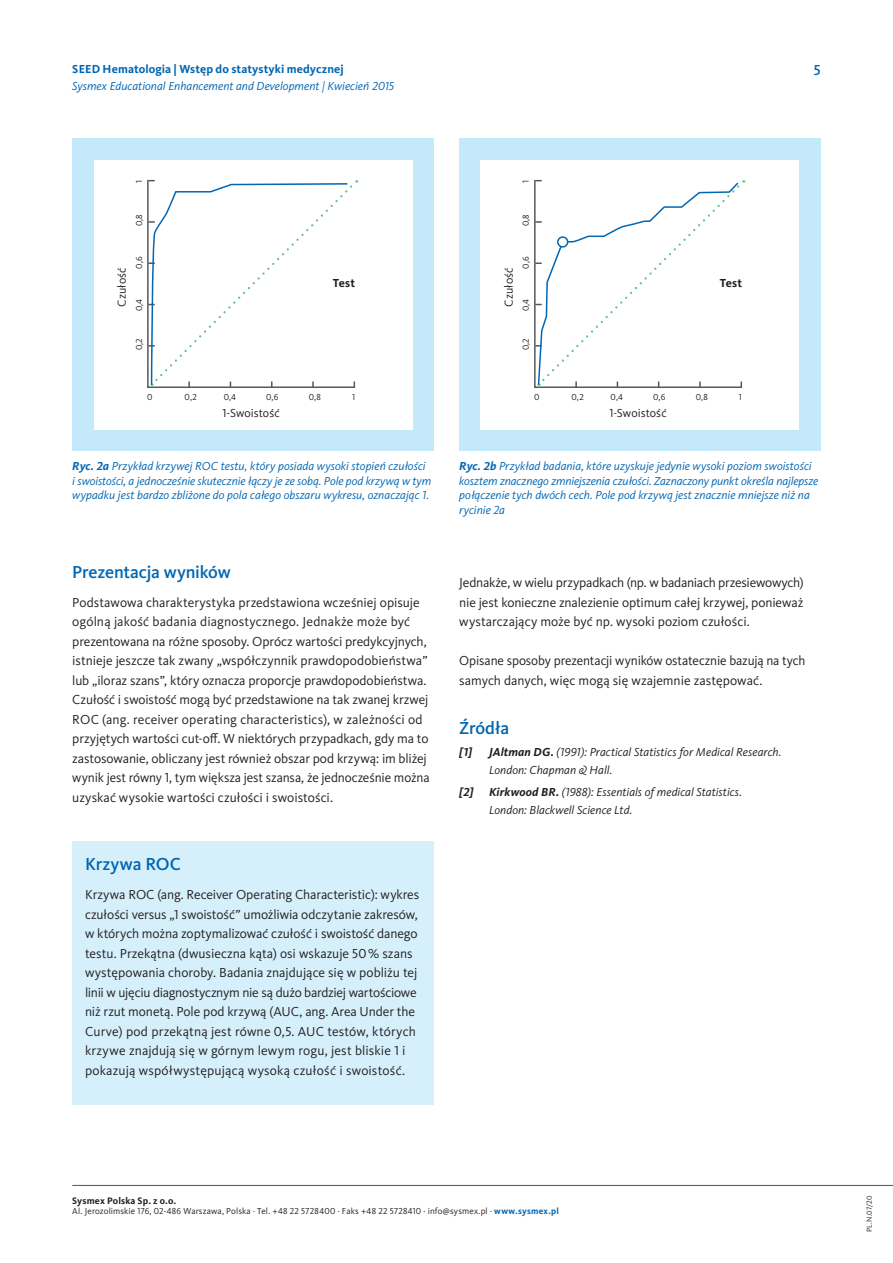
<style>
.page{position:relative;width:893px;height:1263px;background:#fff}
.page>*{position:absolute;margin:0;border:0;box-sizing:border-box;transform-origin:0 0}
.t1{font:500 18px "Kievit Pro";letter-spacing:-.01em;color:#0166b3}
.t2{font:500 15px "Kievit Pro";color:#0166b3}
.t3{font:13.5px/19.5px "Kievit Pro";color:#231f20}
.t4{font:italic 12px/14.4px "Kievit Pro";color:#0166b3}
.t5{font:italic 12px/18px "Kievit Pro";letter-spacing:.005em;color:#231f20}
.t6{font:700 12px "Kievit Pro";letter-spacing:.01em;color:#0166b3}
.t7{font:12px "Kievit Pro";letter-spacing:.01em;color:#231f20}
.t8{font:700 12px "Kievit Pro";letter-spacing:.01em;color:#231f20}
.t9{font:italic 700 12px "Kievit Pro";color:#231f20}
.t10{font:700 9.75px "Kievit Pro";letter-spacing:.01em;color:#231f20}
.t11{font:9px "Kievit Pro";letter-spacing:.015em;color:#231f20}
.t12{font:7.5px "Kievit Pro";color:#231f20}
.s1{font-weight:700}
.s2{font-weight:700;color:#0166b3}
</style>
<div class="page">
<div style="left:72px;top:841px;width:362px;height:263px;background:#d6f0fb"></div>
<div style="left:72px;top:139px;width:362px;height:312px;background:#c3e9fa"></div>
<div style="left:94px;top:160px;width:318px;height:270px;background:#fff"></div>
<svg style="left:147px;top:179px;width:210px;height:209px"></svg>
<div style="left:459px;top:139px;width:362px;height:312px;background:#c3e9fa"></div>
<div style="left:480px;top:160px;width:319px;height:270px;background:#fff"></div>
<svg style="left:534px;top:179px;width:210px;height:209px"></svg>
<div style="left:558px;top:237px;width:10px;height:10px;background:#fff;border-radius:50%"></div>
<div style="left:557px;top:236px;width:11px;height:12px;border:2px solid #0166b3;border-radius:50%"></div>
<hr style="left:72px;top:1185px;width:821px;height:1px;background:#0167b4">
<p class="t6" style="left:72px;top:62px;width:273px">SEED Hematologia | Wstęp do statystyki medycznej</p>
<p class="t2" style="left:814px;top:61px;width:8px">5</p>
<p class="t4" style="left:72px;top:79px;width:323px">Sysmex Educational Enhancement and Development | Kwiecień 2015</p>
<p class="t11" style="left:134px;top:183px;width:5px;rotate:-90deg">1</p>
<p class="t11" style="left:134px;top:226px;width:14px;rotate:-90deg">0,8</p>
<p class="t7" style="left:115px;top:307px;width:41px;rotate:-90deg">Czułość</p>
<p class="t11" style="left:134px;top:269px;width:14px;rotate:-90deg">0,6</p>
<p class="t11" style="left:134px;top:311px;width:14px;rotate:-90deg">0,4</p>
<p class="t11" style="left:134px;top:350px;width:14px;rotate:-90deg">0,2</p>
<p class="t8" style="left:333px;top:276px;width:24px">Test</p>
<p class="t11" style="left:147px;top:392px;width:7px">0</p>
<p class="t11" style="left:185px;top:392px;width:14px">0,2</p>
<p class="t11" style="left:224px;top:392px;width:14px">0,4</p>
<p class="t11" style="left:266px;top:392px;width:14px">0,6</p>
<p class="t11" style="left:309px;top:392px;width:14px">0,8</p>
<p class="t11" style="left:352px;top:392px;width:5px">1</p>
<p class="t7" style="left:222px;top:406px;width:59px">1-Swoistość</p>
<p class="t11" style="left:521px;top:183px;width:5px;rotate:-90deg">1</p>
<p class="t11" style="left:521px;top:226px;width:14px;rotate:-90deg">0,8</p>
<p class="t7" style="left:502px;top:307px;width:41px;rotate:-90deg">Czułość</p>
<p class="t11" style="left:521px;top:269px;width:14px;rotate:-90deg">0,6</p>
<p class="t11" style="left:521px;top:311px;width:14px;rotate:-90deg">0,4</p>
<p class="t11" style="left:521px;top:350px;width:14px;rotate:-90deg">0,2</p>
<p class="t8" style="left:720px;top:276px;width:24px">Test</p>
<p class="t11" style="left:534px;top:392px;width:7px">0</p>
<p class="t11" style="left:572px;top:392px;width:14px">0,2</p>
<p class="t11" style="left:611px;top:392px;width:14px">0,4</p>
<p class="t11" style="left:653px;top:392px;width:14px">0,6</p>
<p class="t11" style="left:696px;top:392px;width:14px">0,8</p>
<p class="t11" style="left:739px;top:392px;width:5px">1</p>
<p class="t7" style="left:609px;top:406px;width:59px">1-Swoistość</p>
<p class="t4" style="left:72px;top:459px;width:360px"><span class="s1">Ryc. 2a</span> Przykład krzywej ROC testu, który posiada wysoki stopień czułości i swoistości, a jednocześnie skutecznie łączy je ze sobą. Pole pod krzywą w tym wypadku jest bardzo zbliżone do pola całego obszaru wykresu, oznaczając 1.</p>
<p class="t4" style="left:459px;top:459px;width:361px"><span class="s1">Ryc. 2b</span> Przykład badania, które uzyskuje jedynie wysoki poziom swoistości kosztem znacznego zmniejszenia czułości. Zaznaczony punkt określa najlepsze połączenie tych dwóch cech. Pole pod krzywą jest znacznie mniejsze niż na rycinie 2a</p>
<h1 class="t1" style="left:72px;top:561px;width:160px">Prezentacja wyników</h1>
<p class="t3" style="left:72px;top:592px;width:359px">Podstawowa charakterystyka przedstawiona wcześniej opisuje ogólną jakość badania diagnostycznego. Jednakże może być prezentowana na różne sposoby. Oprócz wartości predykcyjnych, istnieje jeszcze tak zwany „współczynnik prawdopodobieństwa” lub „iloraz szans”, który oznacza proporcje prawdopodobieństwa.<br>Czułość i swoistość mogą być przedstawione na tak zwanej krzwej ROC (ang. receiver operating characteristics), w zależności od przyjętych wartości cut-off. W niektórych przypadkach, gdy ma to zastosowanie, obliczany jest również obszar pod krzywą: im bliżej wynik jest równy 1, tym większa jest szansa, że jednocześnie można uzyskać wysokie wartości czułości i swoistości.</p>
<h1 class="t1" style="left:85px;top:853px;width:97px">Krzywa ROC</h1>
<p class="t3" style="left:85px;top:885px;width:336px">Krzywa ROC (ang. Receiver Operating Characteristic): wykres czułości versus „1 swoistość” umożliwia odczytanie zakresów, w których można zoptymalizować czułość i swoistość danego testu. Przekątna (dwusieczna kąta) osi wskazuje 50% szans występowania choroby. Badania znajdujące się w pobliżu tej linii w ujęciu diagnostycznym nie są dużo bardziej wartościowe niż rzut monetą. Pole pod krzywą (AUC, ang. Area Under the Curve) pod przekątną jest równe 0,5. AUC testów, których krzywe znajdują się w górnym lewym rogu, jest bliskie 1 i pokazują współwystępującą wysoką czułość i swoistość.</p>
<p class="t3" style="left:459px;top:573px;width:346px;text-align:justify">Jednakże, w wielu przypadkach (np. w badaniach przesiewowych) nie jest konieczne znalezienie optimum całej krzywej, ponieważ wystarczający może być np. wysoki poziom czułości.</p>
<p class="t3" style="left:459px;top:651px;width:348px">Opisane sposoby prezentacji wyników ostatecznie bazują na tych samych danych, więc mogą się wzajemnie zastępować.</p>
<h1 class="t1" style="left:459px;top:717px;width:52px">Źródła</h1>
<p class="t9" style="left:459px;top:745px;width:14px">[1]</p>
<p class="t5" style="left:489px;top:743px;width:294px"><span class="s1">JAltman DG.</span> (1991): Practical Statistics for Medical Research.<br>London: Chapman &amp; Hall.</p>
<p class="t9" style="left:459px;top:785px;width:16px">[2]</p>
<p class="t5" style="left:489px;top:783px;width:255px"><span class="s1">Kirkwood BR.</span> (1988): Essentials of medical Statistics.<br>London: Blackwell Science Ltd.</p>
<p class="t10" style="left:72px;top:1194px;width:106px">Sysmex Polska Sp. z o.o.</p>
<p class="t11" style="left:72px;top:1205px;width:488px">Al. Jerozolimskie 176, 02-486 Warszawa, Polska · Tel. +48 22 5728400 · Faks +48 22 5728410 · info@sysmex.pl · <span class="s2">www.sysmex.pl</span></p>
<p class="t12" style="left:865px;top:1232px;width:38px;rotate:-90deg">PL.N.07/20</p>
</div>
